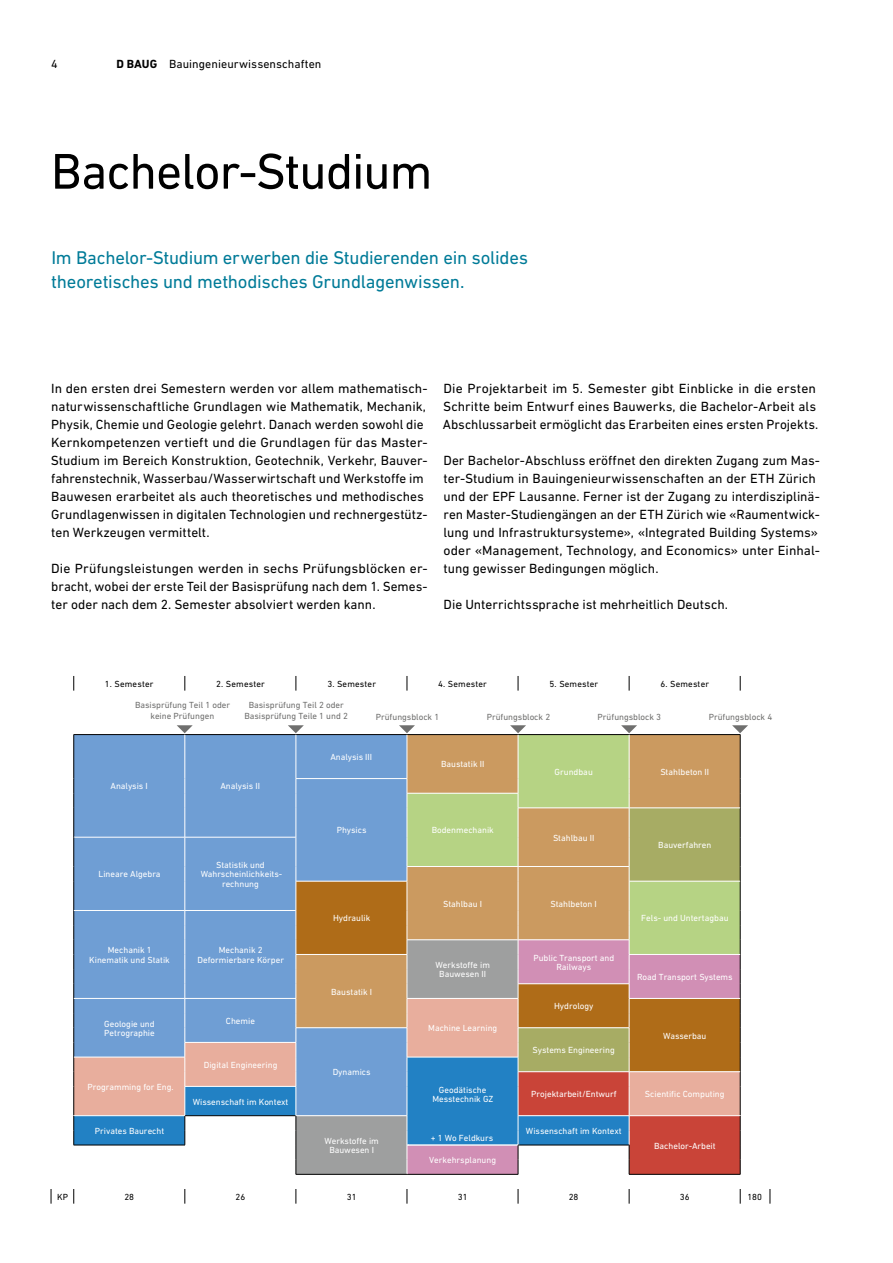
<style>
.page{position:relative;width:893px;height:1263px;background:#fff}
.page>*{position:absolute;margin:0;border:0;box-sizing:border-box;transform-origin:0 0}
.t1{font:51px "DIN Next W1 G";letter-spacing:-.02em;color:#000}
.t2{font:18.75px/24px "DIN Next W1 G";letter-spacing:-.015em;color:#007b98}
.t3{font:13.5px/18px "DIN Next W1 G";color:#000}
.t4{font:12px "DIN Next W1 G";letter-spacing:.005em;color:#000}
.t5{font:9px/9.3px "DIN Next W1 G";color:#fff;text-align:center}
.t6{font:9px/10.8px "DIN Next W1 G";color:#6f6f6e;text-align:center}
.t7{font:9px "DIN Next W1 G";letter-spacing:.02em;color:#000}
.s1{font-weight:700}
</style>
<div class="page">
<div style="left:74px;top:735px;width:222px;height:263px;background:#6f9ed4"></div>
<div style="left:297px;top:735px;width:110px;height:146px;background:#6f9ed4"></div>
<svg style="left:408px;top:735px;width:332px;height:43px;background:#c3ac6c"></svg>
<div style="left:297px;top:882px;width:110px;height:58px;background:#af6c18"></div>
<svg style="left:297px;top:940px;width:110px;height:234px;background:#b69369"></svg>
<svg style="left:74px;top:998px;width:333px;height:59px;background:#899fbc"></svg>
<svg style="left:74px;top:1057px;width:333px;height:88px;background:#9ba7bc"></svg>
<svg style="left:73px;top:676px;width:1px;height:15px"></svg>
<svg style="left:185px;top:676px;width:1px;height:15px"></svg>
<svg style="left:296px;top:676px;width:1px;height:15px"></svg>
<svg style="left:407px;top:676px;width:1px;height:15px"></svg>
<svg style="left:518px;top:676px;width:1px;height:15px"></svg>
<svg style="left:629px;top:676px;width:1px;height:15px"></svg>
<svg style="left:740px;top:676px;width:1px;height:15px"></svg>
<hr style="left:74px;top:734px;width:111px;height:1px;background:#000">
<hr style="left:73px;top:735px;width:1px;height:43px;background:#000">
<hr style="left:185px;top:734px;width:111px;height:1px;background:#000">
<hr style="left:296px;top:734px;width:111px;height:1px;background:#000">
<hr style="left:407px;top:734px;width:111px;height:1px;background:#000">
<hr style="left:518px;top:734px;width:111px;height:1px;background:#000">
<hr style="left:629px;top:734px;width:111px;height:1px;background:#000">
<hr style="left:296px;top:778px;width:111px;height:1px;background:#fff">
<hr style="left:74px;top:837px;width:111px;height:1px;background:#fff">
<hr style="left:185px;top:837px;width:111px;height:1px;background:#fff">
<hr style="left:74px;top:910px;width:111px;height:1px;background:#fff">
<hr style="left:185px;top:910px;width:111px;height:1px;background:#fff">
<hr style="left:185px;top:735px;width:1px;height:43px;background:#fff">
<hr style="left:74px;top:1057px;width:111px;height:1px;background:#fff">
<hr style="left:185px;top:1086px;width:111px;height:1px;background:#fff">
<hr style="left:740px;top:735px;width:1px;height:43px;background:#000">
<svg style="left:51px;top:1189px;width:1px;height:14px"></svg>
<svg style="left:73px;top:1189px;width:1px;height:14px"></svg>
<svg style="left:185px;top:1189px;width:1px;height:14px"></svg>
<svg style="left:296px;top:1189px;width:1px;height:14px"></svg>
<svg style="left:407px;top:1189px;width:1px;height:14px"></svg>
<svg style="left:518px;top:1189px;width:1px;height:14px"></svg>
<svg style="left:629px;top:1189px;width:1px;height:14px"></svg>
<svg style="left:740px;top:1189px;width:1px;height:14px"></svg>
<svg style="left:770px;top:1189px;width:1px;height:14px"></svg>
<hr style="left:185px;top:1115px;width:111px;height:1px;background:#000">
<hr style="left:407px;top:1174px;width:111px;height:1px;background:#000">
<hr style="left:296px;top:1115px;width:111px;height:1px;background:#fff">
<hr style="left:518px;top:735px;width:1px;height:43px;background:#fff">
<hr style="left:629px;top:735px;width:1px;height:43px;background:#fff">
<hr style="left:74px;top:998px;width:111px;height:1px;background:#fff">
<hr style="left:185px;top:998px;width:111px;height:1px;background:#fff">
<hr style="left:296px;top:1027px;width:111px;height:1px;background:#fff">
<hr style="left:185px;top:1042px;width:111px;height:1px;background:#fff">
<hr style="left:74px;top:1115px;width:111px;height:1px;background:#fff">
<svg style="left:73px;top:778px;width:1px;height:367px"></svg>
<hr style="left:74px;top:1145px;width:111px;height:1px;background:#000">
<svg style="left:296px;top:779px;width:1px;height:395px"></svg>
<hr style="left:296px;top:1174px;width:111px;height:1px;background:#000">
<hr style="left:629px;top:1174px;width:111px;height:1px;background:#000">
<svg style="left:407px;top:778px;width:334px;height:396px;background:#b39a7c"></svg>
<hr style="left:296px;top:954px;width:111px;height:1px;background:#fff">
<svg style="left:185px;top:778px;width:1px;height:367px"></svg>
<hr style="left:629px;top:954px;width:111px;height:1px;background:#fff">
<svg style="left:288px;top:725px;width:16px;height:8px"></svg>
<svg style="left:177px;top:725px;width:16px;height:8px"></svg>
<svg style="left:399px;top:725px;width:16px;height:8px"></svg>
<svg style="left:510px;top:725px;width:16px;height:8px"></svg>
<svg style="left:621px;top:725px;width:16px;height:8px"></svg>
<svg style="left:732px;top:725px;width:16px;height:8px"></svg>
<p class="t4" style="left:51px;top:57px;width:8px">4</p>
<p class="t4" style="left:116px;top:57px;width:207px"><span class="s1">D BAUG</span> Bauingenieurwissenschaften</p>
<h1 class="t1" style="left:51px;top:142px;width:383px">Bachelor-Studium</h1>
<h2 class="t2" style="left:51px;top:245px;width:478px">Im Bachelor-Studium erwerben die Studierenden ein solides theoretisches und methodisches Grundlagenwissen.</h2>
<p class="t3" style="left:51px;top:379px;width:378px">In den ersten drei Semestern werden vor allem mathematisch&shy;naturwissenschaftliche Grundlagen wie Mathematik, Mechanik, Physik, Chemie und Geologie gelehrt. Danach werden sowohl die Kernkompetenzen vertieft und die Grundlagen für das Master-Studium im Bereich Konstruktion, Geotechnik, Verkehr, Bauver&shy;fahrenstechnik, Wasserbau/Wasserwirtschaft und Werkstoffe im Bauwesen erarbeitet als auch theoretisches und methodisches Grundlagenwissen in digitalen Technologien und rechnergestütz&shy;ten Werkzeugen vermittelt.</p>
<p class="t3" style="left:51px;top:559px;width:378px;text-align:justify">Die Prüfungsleistungen werden in sechs Prüfungsblöcken er&shy;bracht, wobei der erste Teil der Basisprüfung nach dem 1. Semes&shy;ter oder nach dem 2. Semester absolviert werden kann.</p>
<p class="t3" style="left:443px;top:379px;width:377px">Die Projektarbeit im 5. Semester gibt Einblicke in die ersten<br>Schritte beim Entwurf eines Bauwerks, die Bachelor-Arbeit als<br>Abschlussarbeit ermöglicht das Erarbeiten eines ersten Projekts.</p>
<p class="t3" style="left:443px;top:451px;width:378px">Der Bachelor-Abschluss eröffnet den direkten Zugang zum Mas&shy;ter-Studium in Bauingenieurwissenschaften an der ETH Zürich und der EPF Lausanne. Ferner ist der Zugang zu interdisziplinä&shy;ren Master-Studiengängen an der ETH Zürich wie «Raumentwick&shy;lung und Infrastruktursysteme», «Integrated Building Systems» oder «Management, Technology, and Economics» unter Einhal&shy;tung gewisser Bedingungen möglich.</p>
<p class="t3" style="left:443px;top:595px;width:286px">Die Unterrichtssprache ist mehrheitlich Deutsch.</p>
<p class="t7" style="left:105px;top:678px;width:50px">1. Semester</p>
<p class="t7" style="left:216px;top:678px;width:50px">2. Semester</p>
<p class="t7" style="left:327px;top:678px;width:50px">3. Semester</p>
<p class="t7" style="left:438px;top:678px;width:50px">4. Semester</p>
<p class="t7" style="left:550px;top:678px;width:50px">5. Semester</p>
<p class="t7" style="left:660px;top:678px;width:50px">6. Semester</p>
<p class="t6" style="left:244px;top:699px;width:105px">Basisprüfung Teil 2 oder<br>Basisprüfung Teile 1 und 2</p>
<p class="t6" style="left:135px;top:699px;width:97px">Basisprüfung Teil 1 oder keine Prüfungen</p>
<p class="t6" style="left:376px;top:711px;width:65px">Prüfungsblock 1</p>
<p class="t6" style="left:487px;top:711px;width:65px">Prüfungsblock 2</p>
<p class="t6" style="left:598px;top:711px;width:65px">Prüfungsblock 3</p>
<p class="t6" style="left:709px;top:711px;width:65px">Prüfungsblock 4</p>
<p class="t5" style="left:111px;top:781px;width:39px">Analysis I</p>
<p class="t5" style="left:220px;top:781px;width:41px">Analysis II</p>
<p class="t5" style="left:99px;top:869px;width:64px">Lineare Algebra</p>
<p class="t5" style="left:201px;top:860px;width:82px">Statistik und<br>Wahrscheinlichkeits&shy;rechnung</p>
<p class="t5" style="left:89px;top:945px;width:82px">Mechanik 1<br>Kinematik und Statik</p>
<p class="t5" style="left:198px;top:945px;width:88px">Mechanik 2<br>Deformierbare Körper</p>
<p class="t5" style="left:104px;top:1019px;width:52px;text-align:left">Geologie und<br>Petrographie</p>
<p class="t5" style="left:226px;top:1016px;width:31px">Chemie</p>
<p class="t5" style="left:204px;top:1060px;width:75px">Digital Engineering</p>
<p class="t5" style="left:330px;top:752px;width:43px">Analysis III</p>
<p class="t5" style="left:441px;top:760px;width:45px">Baustatik II</p>
<p class="t5" style="left:337px;top:825px;width:31px">Physics</p>
<p class="t5" style="left:432px;top:825px;width:64px">Bodenmechanik</p>
<p class="t5" style="left:555px;top:767px;width:40px">Grundbau</p>
<p class="t5" style="left:660px;top:767px;width:50px">Stahlbeton II</p>
<p class="t5" style="left:553px;top:833px;width:43px">Stahlbau II</p>
<p class="t5" style="left:658px;top:840px;width:55px">Bauverfahren</p>
<p class="t5" style="left:443px;top:899px;width:41px">Stahlbau I</p>
<p class="t5" style="left:550px;top:899px;width:48px">Stahlbeton I</p>
<p class="t5" style="left:333px;top:913px;width:39px">Hydraulik</p>
<p class="t5" style="left:641px;top:913px;width:89px">Fels- und Untertagbau</p>
<p class="t5" style="left:331px;top:987px;width:43px">Baustatik I</p>
<p class="t5" style="left:333px;top:1067px;width:39px">Dynamics</p>
<p class="t5" style="left:435px;top:960px;width:56px">Werkstoffe im<br>Bauwesen II</p>
<p class="t5" style="left:533px;top:953px;width:82px">Public Transport and<br>Railways</p>
<p class="t5" style="left:428px;top:1023px;width:71px">Machine Learning</p>
<p class="t5" style="left:554px;top:1001px;width:41px">Hydrology</p>
<p class="t5" style="left:533px;top:1045px;width:84px">Systems Engineering</p>
<p class="t5" style="left:637px;top:972px;width:97px">Road Transport Systems</p>
<p class="t5" style="left:663px;top:1031px;width:45px">Wasserbau</p>
<p class="t5" style="left:88px;top:1082px;width:88px">Programming for Eng.</p>
<p class="t5" style="left:432px;top:1085px;width:63px">Geodätische<br>Messtechnik GZ</p>
<p class="t5" style="left:531px;top:1089px;width:87px">Projektarbeit/Entwurf</p>
<p class="t5" style="left:645px;top:1089px;width:81px">Scientific Computing</p>
<p class="t5" style="left:193px;top:1097px;width:97px">Wissenschaft im Kontext</p>
<p class="t5" style="left:95px;top:1126px;width:71px">Privates Baurecht</p>
<p class="t5" style="left:324px;top:1136px;width:56px">Werkstoffe im<br>Bauwesen I</p>
<p class="t5" style="left:526px;top:1126px;width:97px">Wissenschaft im Kontext</p>
<p class="t5" style="left:431px;top:1133px;width:64px">+ 1 Wo Feldkurs</p>
<p class="t5" style="left:429px;top:1155px;width:68px">Verkehrsplanung</p>
<p class="t5" style="left:654px;top:1141px;width:63px">Bachelor-Arbeit</p>
<p class="t7" style="left:57px;top:1191px;width:12px">KP</p>
<p class="t7" style="left:124px;top:1191px;width:11px">28</p>
<p class="t7" style="left:236px;top:1191px;width:11px">26</p>
<p class="t7" style="left:347px;top:1191px;width:11px">31</p>
<p class="t7" style="left:458px;top:1191px;width:11px">31</p>
<p class="t7" style="left:569px;top:1191px;width:11px">28</p>
<p class="t7" style="left:680px;top:1191px;width:11px">36</p>
<p class="t7" style="left:747px;top:1191px;width:16px">180</p>
</div>
